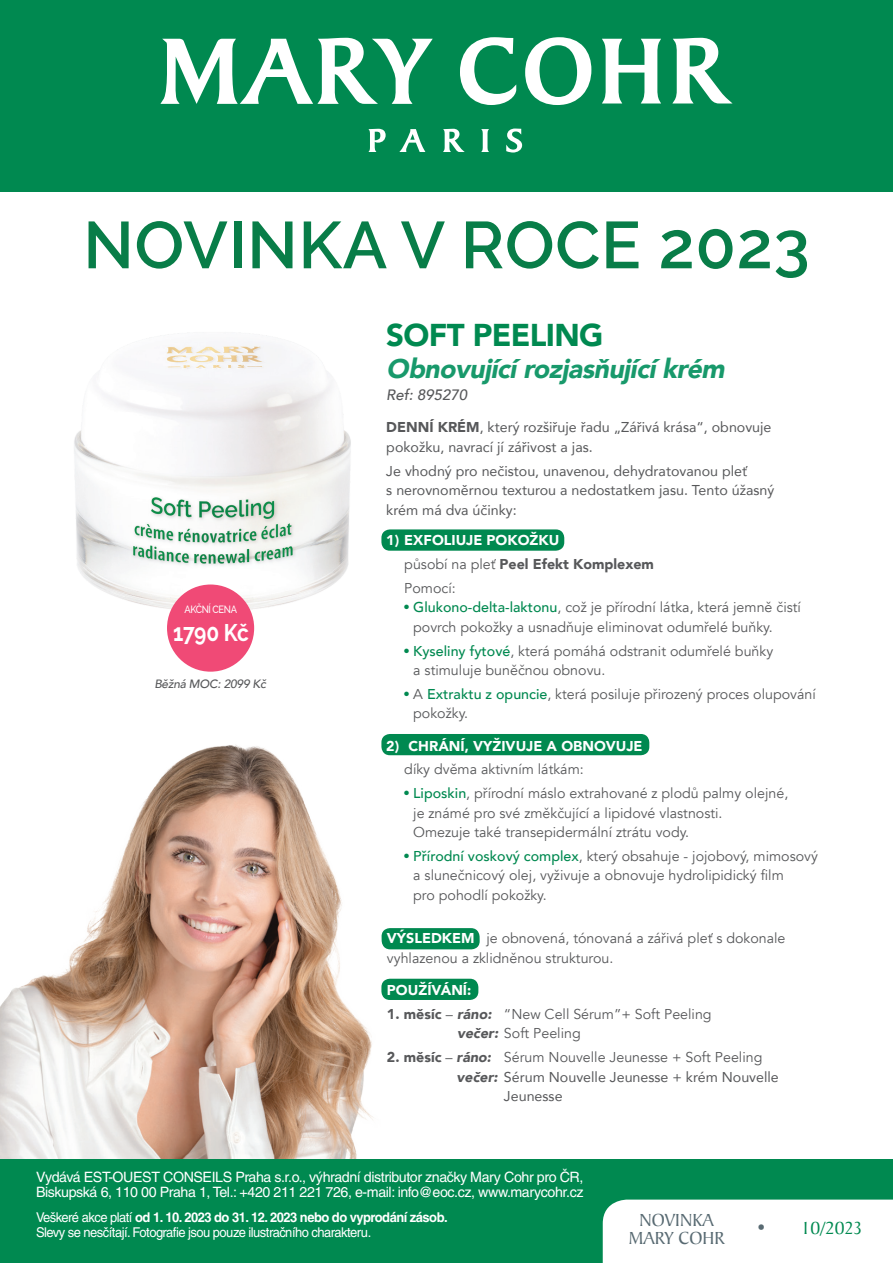
<style>
.page{position:relative;width:893px;height:1263px;background:#fff}
.page>*{position:absolute;margin:0;border:0;box-sizing:border-box;transform-origin:0 0}
.t1{font:600 66px "Raleway";letter-spacing:.01em;color:#087d48}
.t2{font:900 31.5px "Avenir";letter-spacing:-.02em;color:#008950}
.t3{font:italic 900 27px "Avenir";color:#18996b}
.t4{font:700 24px "Raleway";letter-spacing:-.025em;color:#fff;scale:.87 1}
.t5{font:18.75px "Baker Signet AT";color:#586a72}
.t6{font:18.75px "Baker Signet AT";letter-spacing:-.01em;color:#008950}
.t7{font:italic 500 15px "Avenir";color:#57585a}
.t8{font:14.25px/19.5px "Avenir";color:#57585a}
.t9{font:14.25px/19.5px "Avenir";color:#57585a}
.t10{font:14.25px/14.9px "Helvetica CE";letter-spacing:-.03em;color:#fff}
.t11{font:900 14.25px "Avenir";color:#fff}
.t12{font:13.5px/14.9px "Helvetica CE";letter-spacing:-.04em;color:#fff;scale:.96 1}
.t13{font:italic 500 12px "Avenir";letter-spacing:-.02em;color:#57585a}
.t14{font:500 10.5px "Raleway";letter-spacing:-.04em;color:#fff;scale:.89 1}
.s1{font-weight:900}
.s2{font-weight:900;color:#fff}
.s3{font-family:"Helvetica CE";color:#008950}
.s4{font-weight:500;color:#008950}
.s5{font-style:inherit}
.s6{font-weight:900;font-style:italic}
.s7{font-weight:700}
.s8{color:#586a72}
</style>
<div class="page">
<img style="left:0;top:655px;width:390px;height:505px">
<div style="left:0;top:1160px;width:893px;height:103px;background:#008950"></div>
<div style="left:603px;top:1199px;width:290px;height:64px;background:#fff"></div>
<div style="left:0;top:0;width:893px;height:191px;background:#008950"></div>
<svg style="left:160px;top:37px;width:573px;height:116px"></svg>
<div style="left:381px;top:529px;width:183px;height:22px;background:#008950;border-radius:9px"></div>
<div style="left:381px;top:734px;width:268px;height:21px;background:#008950;border-radius:9px"></div>
<div style="left:381px;top:928px;width:99px;height:21px;background:#008950;border-radius:9px"></div>
<div style="left:381px;top:979px;width:97px;height:21px;background:#008950;border-radius:9px"></div>
<img style="left:74px;top:335px;width:277px;height:286px">
<div style="left:167px;top:584px;width:87px;height:88px;background:#f04a76;border-radius:50%"></div>
<h1 class="t1" style="left:83px;top:207px;width:728px">NOVIN KA V ROCE 2023</h1>
<p class="t14" style="left:184px;top:603px;width:61px">AKČNÍ CENA</p>
<h3 class="t4" style="left:173px;top:619px;width:88px">1790 Kč</h3>
<p class="t13" style="left:154px;top:677px;width:113px">Běžná MOC: 2099 Kč</p>
<h2 class="t2" style="left:386px;top:308px;width:219px">SOFT PEELING</h2>
<h3 class="t3" style="left:386px;top:345px;width:347px">Obnovujícírozjasňujícíkrém</h3>
<p class="t7" style="left:386px;top:386px;width:82px">Ref: 895270</p>
<p class="t9" style="left:386px;top:417px;width:387px"><span class="s1">DENNÍ KRÉM</span>, který rozšiřuje řadu „Zářivá krása“, obnovuje pokožku, navrací jí zářivost a jas.</p>
<p class="t9" style="left:386px;top:461px;width:389px">Je vhodný pro nečistou, unavenou, dehydratovanou pleť<br>s nerovnoměrnou texturou a nedostatkem jasu. Tento úžasný krém má dva účinky:</p>
<p class="t8" style="left:404px;top:529px;width:251px;line-height:23.7px;text-indent:-18px"><span class="s2">1) EXFOLIUJE POKOŽKU<br></span>působí na pleť <span class="s1">Peel Efekt Komplexem<br></span>Pomocí:</p>
<p class="t8" style="left:413px;top:598px;width:389px;text-indent:-9px"><span class="s3">•</span> <span class="s4">Glukono-delta-laktonu</span>, což je přírodní látka, která jemně čistí povrch pokožky a usnadňuje eliminovat odumřelé buňky.</p>
<p class="t8" style="left:413px;top:641px;width:361px;text-indent:-9px"><span class="s3">•</span> <span class="s4">Kyseliny fytové</span>, která pomáhá odstranit odumřelé buňky a stimuluje buněčnou obnovu.</p>
<p class="t8" style="left:413px;top:684px;width:404px;text-indent:-9px"><span class="s3">•</span> A <span class="s4">Extraktu z opuncie</span>, která posiluje přirozený proces olupování pokožky.</p>
<p class="t11" style="left:386px;top:733px;width:258px">2) CHRÁNÍ, VYŽIVUJE A OBNOVUJE</p>
<p class="t8" style="left:404px;top:760px;width:181px">díky dvěma aktivním látkám:</p>
<p class="t8" style="left:413px;top:784px;width:377px;text-indent:-9px"><span class="s3">•</span> <span class="s4">Liposkin</span>, přírodní máslo extrahované z plodů palmy olejné, je známé pro své změkčující a lipidové vlastnosti.<br>Omezuje také transepidermální ztrátu vody.</p>
<p class="t8" style="left:413px;top:846px;width:406px;text-indent:-9px"><span class="s3">•</span> <span class="s4">Přírodní voskový complex</span>, který obsahuje - jojobový, mimosový a slunečnicový olej, vyživuje a obnovuje hydrolipidický film<br>pro pohodlí pokožky.</p>
<p class="t11" style="left:387px;top:926px;width:30px">Výsledkem</p>
<p class="t8" style="left:387px;top:929px;width:400px;text-indent:99px">je obnovená, tónovaná a zářivá pleť s dokonale vyhlazenou a zklidněnou strukturou.</p>
<p class="t11" style="left:387px;top:978px;width:19px">Používání</p>
<p class="t11" style="left:467px;top:978px;width:6px">:</p>
<p class="t8" style="left:457px;top:1004px;width:256px;text-indent:-70px"><span class="s1">1. měsíc</span> <span class="s5">–</span> <span class="s6">ráno:</span> “New Cell Sérum”+ Soft Peeling <span class="s6">večer:</span> Soft Peeling</p>
<p class="t8" style="left:387px;top:1048px;width:377px"><span class="s1">2. měsíc</span> <span class="s5">–</span> <span class="s6">ráno:</span> Sérum Nouvelle Jeunesse + Soft Peeling</p>
<p class="t9" style="left:457px;top:1066px;width:324px"><span class="s6">večer:</span> Sérum Nouvelle Jeunesse + krém Nouvelle</p>
<p class="t9" style="left:504px;top:1086px;width:60px">Jeunesse</p>
<p class="t10" style="left:36px;top:1170px;width:549px">Vydává EST-OUEST CONSEILS Praha s.r.o., výhradní distributor značky Mary Cohr pro ČR,<br>Biskupská 6, 110 00 Praha 1, Tel.: +420 211 221 726, e-mail: info@eoc.cz, www.marycohr.cz</p>
<p class="t12" style="left:36px;top:1210px;width:430px">Veškeré akce platí <span class="s7">od 1. 10. 2023 do 31. 12. 2023 nebo do vyprodání zásob.<br></span>Slevy se nesčítají. Fotografie jsou pouze ilustračního charakteru.</p>
<h3 class="t5" style="left:639px;top:1209px;width:76px">NOVINKA</h3>
<h3 class="t5" style="left:629px;top:1227px;width:97px">MARY COHR</h3>
<h3 class="t6" style="left:756px;top:1217px;width:108px"><span class="s8">•</span> 10/2023</h3>
</div>
